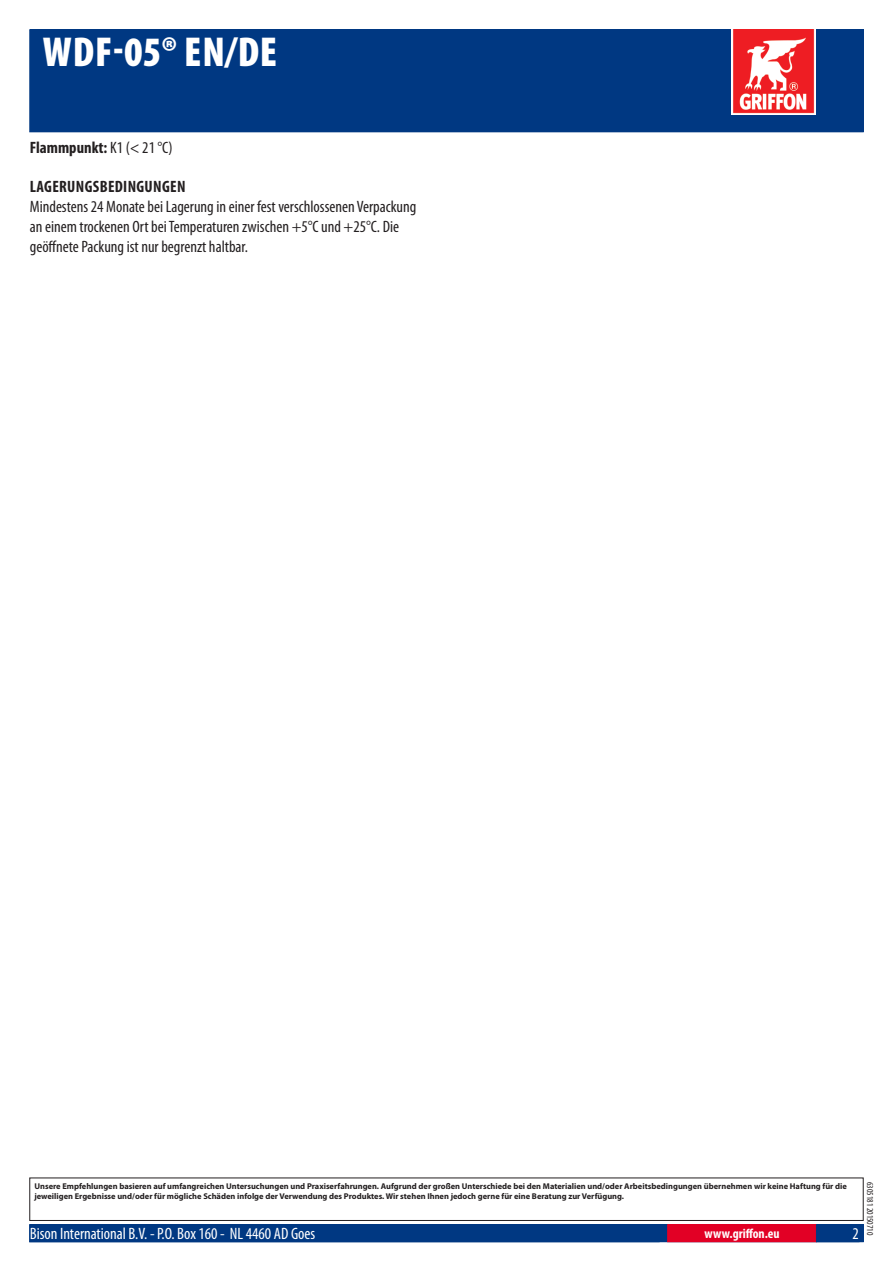
<style>
.page{position:relative;width:893px;height:1263px;background:#fff}
.page>*{position:absolute;margin:0;border:0;box-sizing:border-box;transform-origin:0 0}
.PageHeader{font:900 condensed 42px "Myriad Pro";letter-spacing:.02em;color:#fff}
.Regular{font:condensed 16.5px/19.8px "Myriad Pro";color:#231f20}
.ContactData{font:condensed 16.5px "Myriad Pro";color:#fff}
.Regular-2{font:700 condensed 16.5px "Myriad Pro";letter-spacing:.02em;color:#231f20}
.URL{font:700 condensed 13.5px "Myriad Pro";color:#fff}
.Revisie{font:condensed 9px "Myriad Pro";color:#231f20}
.Disclaimer{font:700 8.4px/10.1px "Myriad Pro";color:#231f20}
.s1{font-weight:400}
</style>
<div class="page">
<div style="left:30px;top:30px;width:833px;height:102px;background:#003882"></div>
<img style="left:731px;top:30px;width:85px;height:85px">
<div style="left:29px;top:1177px;width:835px;height:44px;border:1px solid #231f20"></div>
<div style="left:30px;top:1225px;width:833px;height:17px;background:#003882"></div>
<div style="left:29px;top:1224px;width:835px;height:18px;border:1px solid #003882"></div>
<div style="left:668px;top:1225px;width:148px;height:17px;background:#e20025"></div>
<div style="left:667px;top:1224px;width:150px;height:18px;border:1px solid #e20025"></div>
<p class="PageHeader" style="left:43px;top:25px;width:236px">WDF-05® EN/DE</p>
<p class="Regular-2" style="left:30px;top:137px;width:144px">Flammpunkt: <span class="s1">K1 (&lt; 21 °C)</span></p>
<p class="Regular-2" style="left:30px;top:176px;width:157px">Lagerungsbedingungen</p>
<p class="Regular" style="left:30px;top:197px;width:388px">Mindestens 24 Monate bei Lagerung in einer fest verschlossenen Verpackung an einem trockenen Ort bei Temperaturen zwischen +5°C und +25°C. Die geöffnete Packung ist nur begrenzt haltbar.</p>
<p class="Disclaimer" style="left:34px;top:1181px;width:814px">Unsere Empfehlungen basieren auf umfangreichen Untersuchungen und Praxiserfahrungen. Aufgrund der großen Unterschiede bei den Materialien und/oder Arbeitsbedingungen übernehmen wir keine Haftung für die jeweiligen Ergebnisse und/oder für mögliche Schäden infolge der Verwendung des Produktes. Wir stehen Ihnen jedoch gerne für eine Beratung zur Verfügung.</p>
<p class="ContactData" style="left:30px;top:1224px;width:287px">Bison International B.V. - P.O. Box 1 60 - NL 4460 AD Goes</p>
<p class="URL" style="left:704px;top:1225px;width:77px">www.griffon.eu</p>
<p class="Revisie" style="left:875px;top:1182px;width:55px;rotate:90deg">63051 81 201 5071 0</p>
</div>
